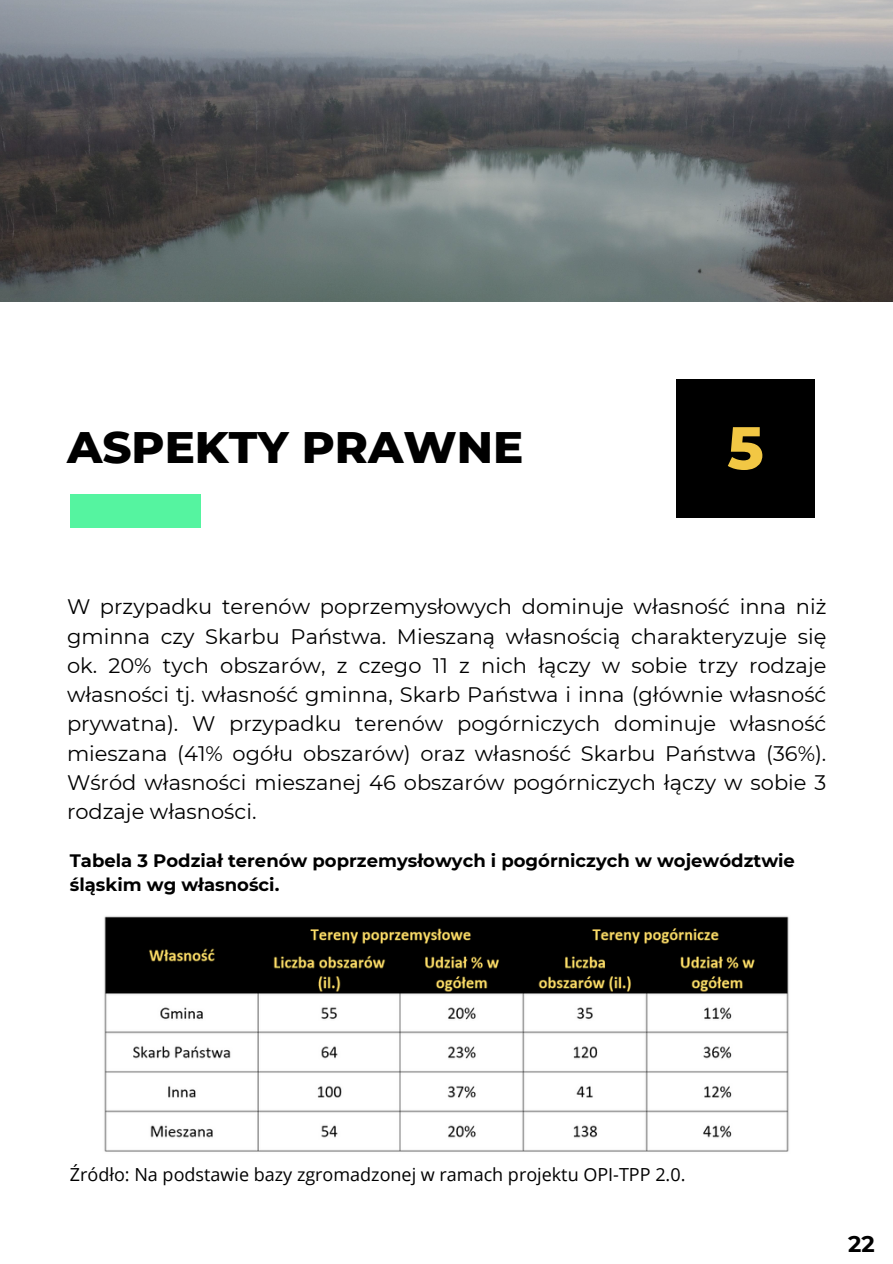
<style>
.page{position:relative;width:893px;height:1264px;background:#fff}
.page>*{position:absolute;margin:0;border:0;box-sizing:border-box;transform-origin:0 0}
.t1{font:800 60px "Montserrat";color:#f2c744}
.t2{font:800 45px "Montserrat";color:#000}
.t3{font:700 22.5px "Montserrat";color:#000}
.t4{font:21px/29.2px "Montserrat";color:#000;text-align:justify}
.t5{font:700 18px/24.8px "Montserrat";color:#000}
.t6{font:18px "Open Sans";color:#000}
</style>
<div class="page">
<svg style="left:0;top:0;width:892px;height:302px;background:#696d6f"></svg>
<div style="left:676px;top:379px;width:138px;height:138px;background:#000"></div>
<div style="left:70px;top:494px;width:130px;height:33px;background:#55f4a0"></div>
<img style="left:104px;top:916px;width:685px;height:236px">
<p class="t2" style="left:67px;top:419px;width:458px">ASPEKTY PRAWNE</p>
<p class="t1" style="left:727px;top:411px;width:38px">5</p>
<p class="t4" style="left:67px;top:592px;width:760px">W przypadku terenów poprzemysłowych dominuje własność inna niż gminna czy Skarbu Państwa. Mieszaną własnością charakteryzuje się ok. 20% tych obszarów, z czego 11 z nich łączy w sobie trzy rodzaje własności tj. własność gminna, Skarb Państwa i inna (głównie własność prywatna). W przypadku terenów pogórniczych dominuje własność mieszana (41% ogółu obszarów) oraz własność Skarbu Państwa (36%).<br>Wśród własności mieszanej 46 obszarów pogórniczych łączy w sobie 3 rodzaje własności.</p>
<p class="t5" style="left:70px;top:847px;width:726px">Tabela 3 Podział terenów poprzemysłowych i pogórniczych w województwie śląskim wg własności.</p>
<p class="t6" style="left:70px;top:1161px;width:617px">Źródło: Na podstawie bazy zgromadzonej w ramach projektu OPI-TPP 2.0.</p>
<p class="t3" style="left:848px;top:1230px;width:28px">22</p>
</div>
